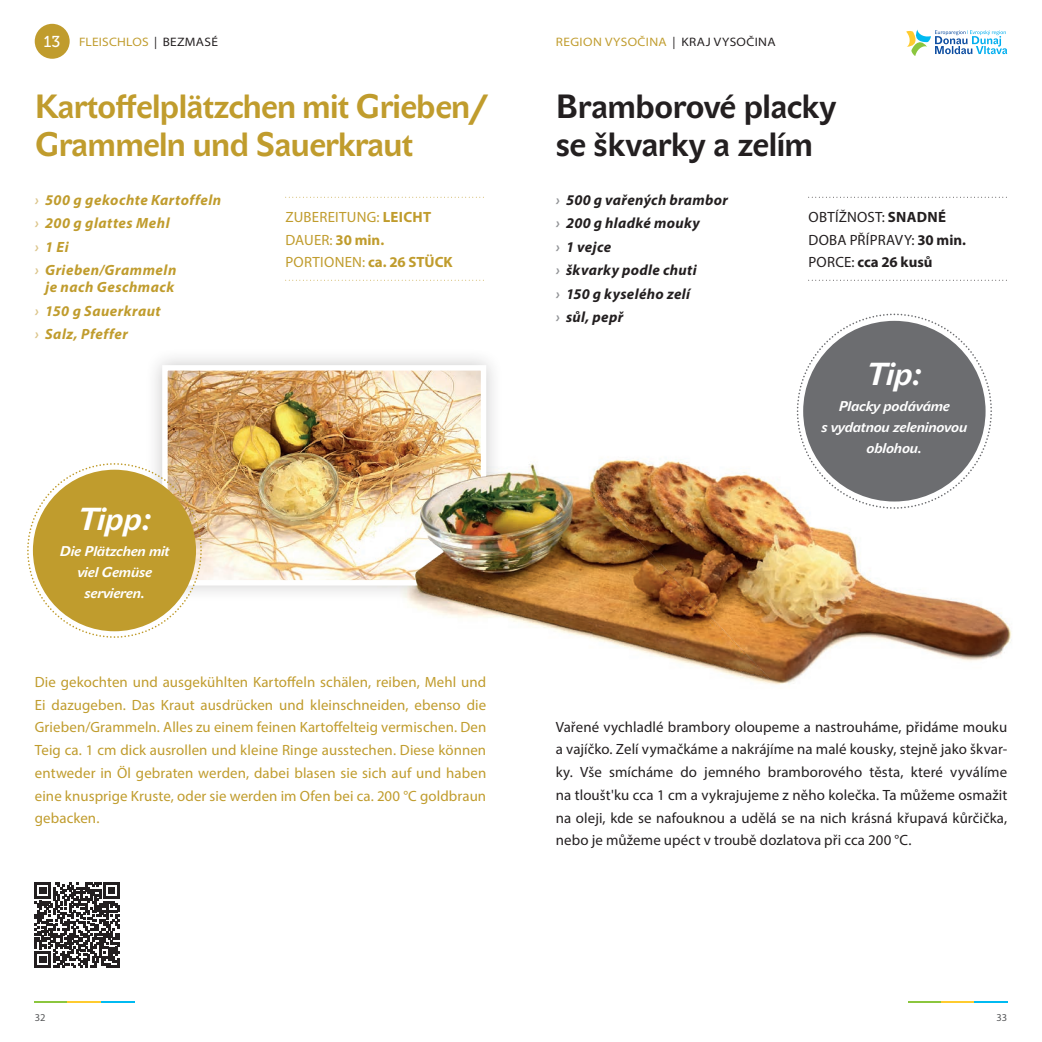
<style>
.page{position:relative;width:1042px;height:1042px;background:#fff}
.page>*{position:absolute;margin:0;border:0;box-sizing:border-box;transform-origin:0 0}
.t1{font:700 33.25px/38.5px "Abc Green";letter-spacing:-.02em;color:#c09c2d}
.t2{font:700 33.25px/38.5px "Abc Green";letter-spacing:-.015em;color:#231f20}
.t3{font:italic 700 31.5px "Abc Green";letter-spacing:-.01em;color:#fff}
.t4{font:15.75px "Museo Slab 500";color:#fff}
.t5{font:14.88px/22.8px "Myriad Pro";letter-spacing:.01em;color:#c09c2d;text-align:justify}
.t6{font:14.88px/22.8px "Myriad Pro";letter-spacing:.01em;color:#231f20;text-align:justify}
.t7{font:italic 700 14.88px/23.4px "Myriad Pro";letter-spacing:.035em;color:#c09c2d}
.t8{font:italic 700 14.88px/23.4px "Myriad Pro";letter-spacing:.025em;color:#231f20}
.t9{font:italic 700 14px/21px "Abc Green";letter-spacing:-.01em;color:#fff;text-align:center}
.t10{font:semi-expanded 12.25px "Myriad Pro";letter-spacing:.025em;color:#c09c2d}
.t11{font:10.5px "Myriad Pro";color:#57585a}
.s1{color:#231f20}
.s2{color:#dcc58b}
.s3{font-weight:700}
.s4{color:#919396}
</style>
<div class="page">
<img style="left:412px;top:459px;width:599px;height:226px">
<hr style="left:35px;top:1001px;width:33px;height:2px;background:#8bc63e">
<hr style="left:68px;top:1001px;width:33px;height:2px;background:#fecb2f">
<hr style="left:101px;top:1001px;width:33px;height:2px;background:#00baf1">
<hr style="left:908px;top:1001px;width:33px;height:2px;background:#8bc63e">
<hr style="left:941px;top:1001px;width:33px;height:2px;background:#fecb2f">
<hr style="left:974px;top:1001px;width:33px;height:2px;background:#00baf1">
<div style="left:35px;top:24px;width:35px;height:35px;background:#c09c2d;border-radius:50%"></div>
<svg style="left:809px;top:197px;width:198px;height:1px"></svg>
<svg style="left:809px;top:280px;width:198px;height:1px"></svg>
<svg style="left:286px;top:197px;width:198px;height:1px"></svg>
<svg style="left:286px;top:280px;width:198px;height:1px"></svg>
<div style="left:145px;top:348px;width:358px;height:255px;background:#231f20;opacity:.23"></div>
<img style="left:168px;top:371px;width:312px;height:208px">
<div style="left:162px;top:365px;width:324px;height:220px;border:5px solid #fff"></div>
<svg style="left:27px;top:462px;width:176px;height:176px"></svg>
<div style="left:33px;top:470px;width:163px;height:161px;background:#c09c2d;border-radius:50%"></div>
<svg style="left:796px;top:313px;width:197px;height:197px"></svg>
<div style="left:803px;top:321px;width:182px;height:180px;background:#6c6d70;border-radius:50%"></div>
<svg style="left:35px;top:882px;width:85px;height:85px"></svg>
<svg style="left:906px;top:29px;width:101px;height:27px"></svg>
<p class="t4" style="left:44px;top:32px;width:18px">13</p>
<p class="t10" style="left:79px;top:35px;width:140px">FLEISCHLOS <span class="s1">| BEZMASÉ</span></p>
<h1 class="t1" style="left:35px;top:87px;width:453px">Kartoffelplätzchen mit Grieben/<br>Grammeln und Sauerkraut</h1>
<p class="t7" style="left:35px;top:187px;width:188px"><span class="s2">›</span> 500 g gekochte Kartoffeln <span class="s2">›</span> 200 g glattes Mehl<br><span class="s2">›</span> 1 Ei<br><span class="s2">›</span> Grieben/Grammeln</p>
<p class="t7" style="left:35px;top:275px;width:141px;text-indent:10px">je nach Geschmack <span class="s2">›</span> 150 g Sauerkraut<br><span class="s2">›</span> Salz, Pfeffer</p>
<p class="t5" style="left:285px;top:205px;width:169px;text-align:left">ZUBEREITUNG: <span class="s3">LEICHT<br></span>DAUER: <span class="s3">30 min.<br></span>PORTIONEN: <span class="s3">ca. 26 STÜCK</span></p>
<h2 class="t3" style="left:78px;top:501px;width:74px">Tipp:</h2>
<p class="t9" style="left:60px;top:541px;width:111px">Die Plätzchen mit viel Gemüse servieren.</p>
<p class="t5" style="left:35px;top:670px;width:453px">Die gekochten und ausgekühlten Kartoffeln schälen, reiben, Mehl und Ei dazugeben. Das Kraut ausdrücken und kleinschneiden, ebenso die Grieben/Grammeln. Alles zu einem feinen Kartoffelteig vermischen. Den Teig ca. 1 cm dick ausrollen und kleine Ringe ausstechen. Diese können entweder in Öl gebraten werden, dabei blasen sie sich auf und haben eine knusprige Kruste, oder sie werden im Ofen bei ca. 200 °C goldbraun gebacken.</p>
<p class="t10" style="left:556px;top:35px;width:221px">REGION VYSOČINA <span class="s1">| KRAJ VYSOČINA</span></p>
<h1 class="t2" style="left:556px;top:87px;width:282px">Bramborové placky se škvarky a zelím</h1>
<p class="t8" style="left:556px;top:187px;width:174px"><span class="s4">›</span> 500 g vařených brambor <span class="s4">›</span> 200 g hladké mouky<br><span class="s4">›</span> 1 vejce<br><span class="s4">›</span> škvarky podle chuti<br><span class="s4">›</span> 150 g kyselého zelí<br><span class="s4">›</span> sůl, pepř</p>
<p class="t6" style="left:808px;top:205px;width:159px;text-align:left">OBTÍŽNOST: <span class="s3">SNADNÉ<br></span>DOBA PŘÍPRAVY: <span class="s3">30 min.<br></span>PORCE: <span class="s3">cca 26 kusů</span></p>
<h2 class="t3" style="left:867px;top:356px;width:56px">Tip:</h2>
<p class="t9" style="left:821px;top:396px;width:147px">Placky podáváme<br>s vydatnou zeleninovou oblohou.</p>
<p class="t6" style="left:556px;top:715px;width:453px">Vařené vychladlé brambory oloupeme a nastrouháme, přidáme mouku a vajíčko. Zelí vymačkáme a nakrájíme na malé kousky, stejně jako škvar&shy;ky. Vše smícháme do jemného bramborového těsta, které vyválíme na tloušt'ku cca 1 cm a vykrajujeme z něho kolečka. Ta můžeme osmažit na oleji, kde se nafouknou a udělá se na nich krásná křupavá kůrčička, nebo je můžeme upéct v troubě dozlatova při cca 200 °C.</p>
<p class="t11" style="left:35px;top:1011px;width:12px">32</p>
<p class="t11" style="left:996px;top:1011px;width:12px">33</p>
</div>
